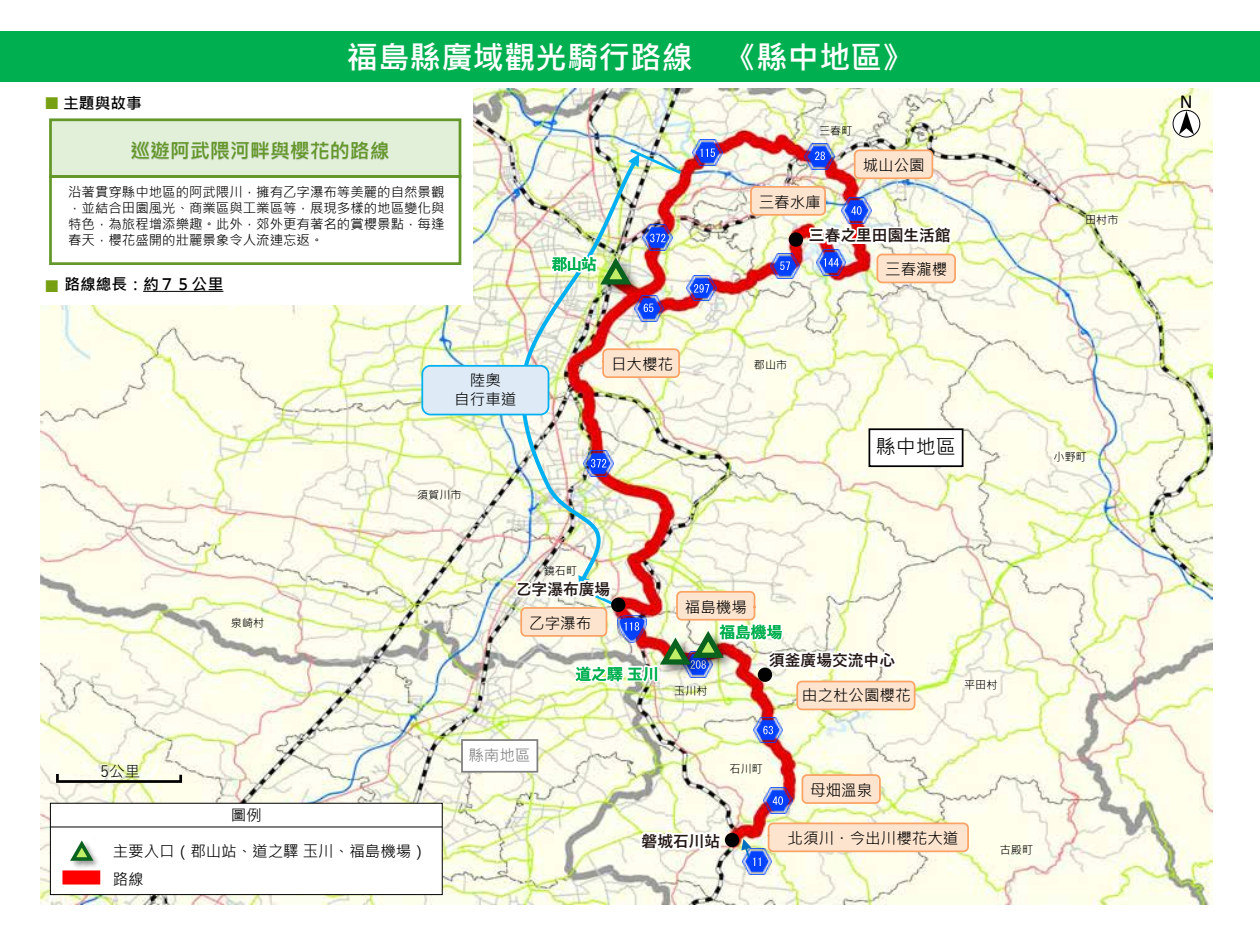
<style>
.page{position:relative;width:1260px;height:945px;background:#fff}
.page>*{position:absolute;margin:0;border:0;box-sizing:border-box;transform-origin:0 0}
.t1{font:31.5px "Microsoft Jheng Hei UI Bold";color:#fff}
.t2{font:19.95px "Microsoft Jheng Hei UI Bold";color:#639729}
.t3{font:19.95px "Microsoft Jheng Hei UI Regular";color:#000}
.t4{font:19.95px "Calibri";color:#000}
.t5{font:700 15.75px "Yu Gothic";color:#000}
.t6{font:700 15.75px "Yu Gothic";color:#00b050}
.t7{font:15.75px "Microsoft Jheng Hei UI Bold";letter-spacing:.025em;color:#000}
.t8{font:15.75px "Microsoft Jheng Hei UI Bold";color:#000}
.t9{font:15.58px/18.7px "Microsoft Jheng Hei UI Regular";color:#000;text-align:center}
.t10{font:15.58px "Microsoft Jheng Hei UI Regular";color:#7f7f7f}
.t11{font:15.58px "Yu Gothic";color:#000}
.t12{font:13.47px/16.1px "Microsoft Jheng Hei UI Regular";color:#000;text-align:justify}
.t13{font:11.2px "Microsoft Jheng Hei UI Regular";color:#000}
.s1{font-family:"Yu Gothic";font-weight:700;font-size:15.58px;color:#769f11}
</style>
<div class="page">
<img style="left:41px;top:88px;width:1172px;height:816px">
<svg style="left:627px;top:147px;width:57px;height:29px"></svg>
<img style="left:521px;top:154px;width:118px;height:342px">
<div style="left:726px;top:834px;width:12px;height:12px;background:#020202;border-radius:50%"></div>
<div style="left:725px;top:833px;width:14px;height:14px;border:2px solid #020202;border-radius:50%"></div>
<div style="left:869px;top:428px;width:95px;height:39px;background:#fff;border:2px solid #000"></div>
<div style="left:461px;top:739px;width:77px;height:34px;background:#fff;border:2px solid #7f7f7f"></div>
<svg style="left:421px;top:364px;width:129px;height:52px;background:#cbe6f4"></svg>
<svg style="left:767px;top:822px;width:203px;height:31px;background:#fcdcc2"></svg>
<svg style="left:801px;top:773px;width:81px;height:32px;background:#fbddc1"></svg>
<svg style="left:601px;top:347px;width:80px;height:32px;background:#fbdcc2"></svg>
<img style="left:742px;top:849px;width:30px;height:26px">
<svg style="left:741px;top:839px;width:20px;height:27px"></svg>
<img style="left:634px;top:296px;width:30px;height:25px">
<svg style="left:644px;top:304px;width:9px;height:8px"></svg>
<img style="left:805px;top:144px;width:29px;height:5px">
<img style="left:687px;top:275px;width:29px;height:26px">
<svg style="left:694px;top:284px;width:15px;height:9px"></svg>
<img style="left:643px;top:225px;width:29px;height:25px">
<svg style="left:650px;top:234px;width:15px;height:8px"></svg>
<img style="left:584px;top:450px;width:29px;height:26px">
<svg style="left:591px;top:459px;width:15px;height:8px"></svg>
<img style="left:693px;top:140px;width:29px;height:25px">
<svg style="left:700px;top:149px;width:15px;height:8px"></svg>
<img style="left:763px;top:788px;width:30px;height:25px">
<svg style="left:773px;top:796px;width:10px;height:9px"></svg>
<div style="left:38px;top:88px;width:434px;height:217px;background:#fff"></div>
<div style="left:49px;top:118px;width:412px;height:60px;background:#e2f0d9;border:3px solid #639729"></div>
<div style="left:49px;top:175px;width:412px;height:90px;border:3px solid #639729"></div>
<hr style="left:143px;top:291px;width:80px;height:1px;background:#000">
<img style="left:1172px;top:109px;width:29px;height:30px">
<div style="left:50px;top:803px;width:393px;height:92px;background:#fff;border:1px solid #000"></div>
<div style="left:62px;top:870px;width:38px;height:15px;background:#f00"></div>
<hr style="left:50px;top:827px;width:392px;height:1px;background:#000">
<img style="left:66px;top:860px;width:35px;height:11px">
<svg style="left:68px;top:840px;width:29px;height:24px"></svg>
<div style="left:0;top:32px;width:1260px;height:50px;background:#00b050"></div>
<svg style="left:55px;top:771px;width:128px;height:13px"></svg>
<svg style="left:1173px;top:110px;width:27px;height:27px"></svg>
<svg style="left:1179px;top:111px;width:15px;height:24px"></svg>
<div style="left:1173px;top:110px;width:27px;height:28px;border:1px solid #070707;border-radius:50%"></div>
<img style="left:595px;top:252px;width:52px;height:49px">
<svg style="left:634px;top:763px;width:90px;height:108px"></svg>
<img style="left:749px;top:149px;width:208px;height:135px">
<img style="left:547px;top:235px;width:89px;height:54px">
<img style="left:512px;top:496px;width:404px;height:260px">
<p class="t8" style="left:44px;top:93px;width:99px"><span class="s1">■</span> 主題與故事</p>
<h1 class="t1" style="left:346px;top:38px;width:568px">福島縣廣域觀光騎行路線　《縣中地區》</h1>
<p class="t13" style="left:819px;top:124px;width:35px">三春町</p>
<h2 class="t2" style="left:130px;top:138px;width:261px">巡遊阿武隈河畔與櫻花的路線</h2>
<p class="t12" style="left:68px;top:184px;width:378px">沿著貫穿縣中地區的阿武隈川，擁有乙字瀑布等美麗的自然景觀，並結合田園風光、商業區與工業區等，展現多樣的地區變化與特色，為旅程增添樂趣。此外，郊外更有著名的賞櫻景點，每逢春天，櫻花盛開的壯麗景象令人流連忘返。</p>
<p class="t7" style="left:44px;top:274px;width:181px"><sub>■</sub> 路線總長：約７５公里</p>
<p class="t6" style="left:552px;top:255px;width:47px">郡山站</p>
<p class="t9" style="left:759px;top:192px;width:64px">三春水庫</p>
<p class="t9" style="left:863px;top:156px;width:64px">城山公園</p>
<p class="t5" style="left:809px;top:227px;width:143px">三春之里田園生活館</p>
<p class="t9" style="left:885px;top:260px;width:64px">三春瀧櫻</p>
<p class="t13" style="left:1085px;top:213px;width:35px">田村市</p>
<p class="t9" style="left:454px;top:371px;width:64px">陸奧<br>自行車道</p>
<p class="t13" style="left:417px;top:488px;width:46px">須賀川市</p>
<p class="t9" style="left:611px;top:355px;width:64px">日大櫻花</p>
<p class="t13" style="left:754px;top:357px;width:35px">郡山市</p>
<h2 class="t3" style="left:876px;top:434px;width:81px">縣中地區</h2>
<p class="t13" style="left:1054px;top:449px;width:35px">小野町</p>
<p class="t11" style="left:101px;top:757px;width:41px">5公里</p>
<p class="t13" style="left:231px;top:616px;width:35px">泉崎村</p>
<p class="t9" style="left:231px;top:806px;width:33px">圖例</p>
<p class="t9" style="left:113px;top:842px;width:316px">主要入口（郡山站、道之驛 玉川、福島機場）</p>
<p class="t9" style="left:113px;top:870px;width:33px">路線</p>
<p class="t13" style="left:544px;top:563px;width:35px">鏡石町</p>
<p class="t5" style="left:516px;top:581px;width:96px">乙字瀑布廣場</p>
<p class="t9" style="left:529px;top:614px;width:64px">乙字瀑布</p>
<p class="t6" style="left:576px;top:665px;width:85px">道之驛 玉川</p>
<p class="t9" style="left:685px;top:597px;width:64px">福島機場</p>
<p class="t6" style="left:719px;top:624px;width:64px">福島機場</p>
<p class="t13" style="left:674px;top:684px;width:35px">玉川村</p>
<p class="t5" style="left:769px;top:651px;width:127px">須釜廣場交流中心</p>
<p class="t9" style="left:802px;top:686px;width:110px">由之杜公園櫻花</p>
<p class="t10" style="left:468px;top:746px;width:64px">縣南地區</p>
<p class="t13" style="left:730px;top:762px;width:35px">石川町</p>
<p class="t9" style="left:810px;top:781px;width:64px">母畑溫泉</p>
<p class="t13" style="left:964px;top:678px;width:35px">平田村</p>
<p class="t5" style="left:642px;top:832px;width:80px">磐城石川站</p>
<p class="t9" style="left:788px;top:829px;width:172px">北須川・今出川櫻花大道</p>
<p class="t13" style="left:1000px;top:843px;width:35px">古殿町</p>
<h2 class="t4" style="left:1180px;top:87px;width:14px">N</h2>
</div>
